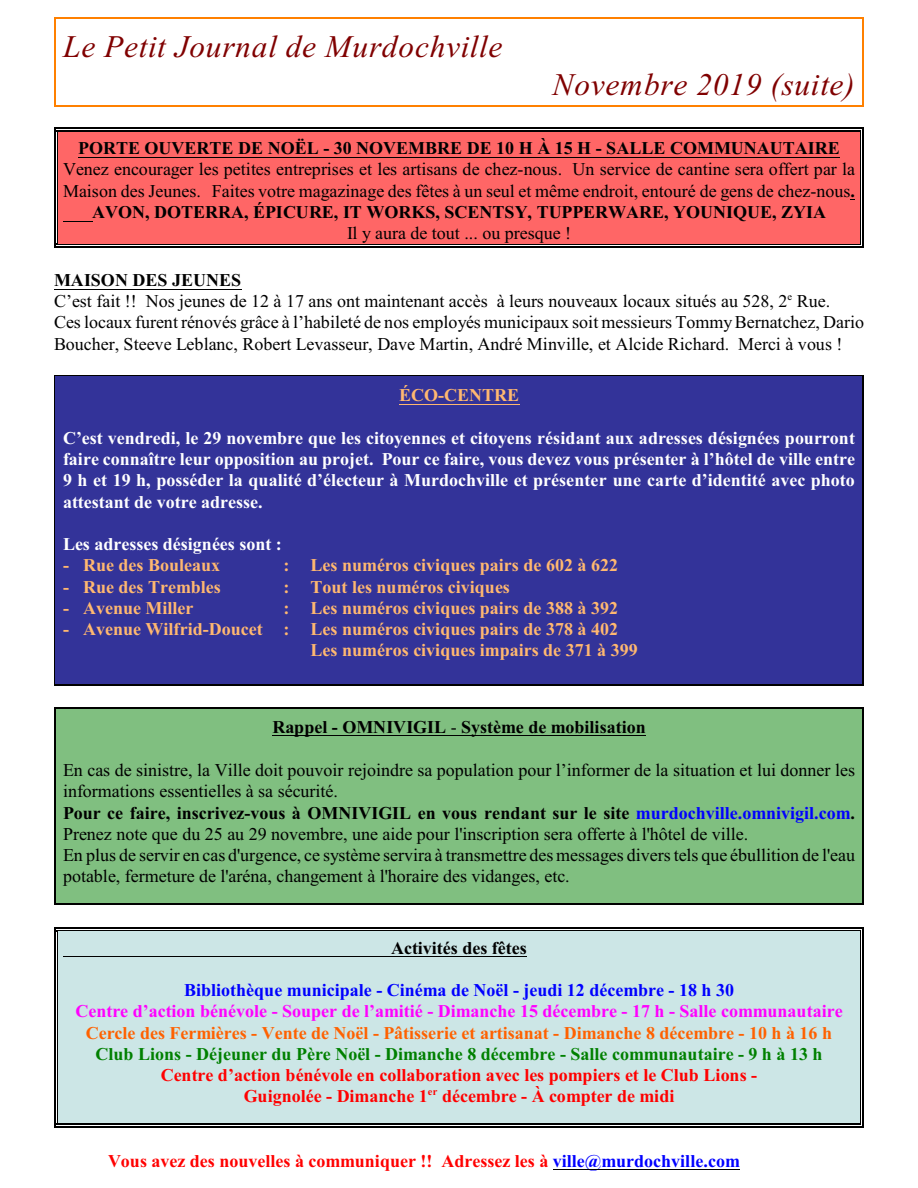
<style>
.page{position:relative;width:918px;height:1188px;background:#fff}
.page>*{position:absolute;margin:0;border:0;box-sizing:border-box;transform-origin:0 0}
.t1{font:italic 31.35px "Times New Roman";letter-spacing:.025em;color:#800000}
.t2{font:18px/21.3px "Times New Roman";color:#000}
.t3{font:700 18px/21.3px "Times New Roman";color:#fff;text-align:justify}
.t4{font:700 18px/21.3px "Times New Roman";color:#ffb870}
.t5{font:700 18px/21.3px "Times New Roman";color:#f00;text-align:center}
.t6{font:700 18px "Times New Roman";color:#000}
.t7{font:700 18px "Times New Roman";color:#f0f}
.t8{font:700 18px "Times New Roman";color:#ff6100}
.t9{font:700 18px "Times New Roman";color:#008000}
.t10{font:700 18px "Times New Roman";color:#00f}
.t11{font:700 10.5px "Times New Roman";color:#f00}
.t12{font:10.5px "Times New Roman";color:#000}
.s1{font-weight:700}
.s2{font-weight:400}
.s3{font-weight:700;color:#00f}
.s4{color:#00f}
</style>
<div class="page">
<hr style="left:553px;top:1169px;width:187px;height:1px;background:#000">
<hr style="left:54px;top:17px;width:1px;height:89px;background:#ff8000">
<hr style="left:863px;top:17px;width:1px;height:89px;background:#ff8000">
<hr style="left:54px;top:17px;width:810px;height:2px;background:#ff8000">
<hr style="left:54px;top:105px;width:810px;height:1px;background:#ff8000">
<hr style="left:57px;top:131px;width:1px;height:114px;background:#000">
<hr style="left:860px;top:131px;width:1px;height:114px;background:#000">
<hr style="left:57px;top:131px;width:804px;height:1px;background:#000">
<hr style="left:57px;top:243px;width:804px;height:2px;background:#000">
<hr style="left:54px;top:128px;width:1px;height:120px;background:#000">
<hr style="left:863px;top:128px;width:1px;height:120px;background:#000">
<hr style="left:54px;top:128px;width:810px;height:1px;background:#000">
<hr style="left:54px;top:246px;width:810px;height:2px;background:#000">
<div style="left:58px;top:132px;width:802px;height:111px;background:#f66"></div>
<hr style="left:54px;top:375px;width:1px;height:311px;background:#000">
<hr style="left:863px;top:375px;width:1px;height:311px;background:#000">
<hr style="left:54px;top:375px;width:810px;height:1px;background:#000">
<hr style="left:54px;top:684px;width:810px;height:2px;background:#000">
<div style="left:55px;top:377px;width:807px;height:307px;background:#339"></div>
<div style="left:54px;top:707px;width:810px;height:197px;background:#80bf80"></div>
<hr style="left:54px;top:707px;width:1px;height:197px;background:#000">
<hr style="left:863px;top:707px;width:1px;height:197px;background:#000">
<hr style="left:54px;top:707px;width:810px;height:1px;background:#000">
<hr style="left:54px;top:903px;width:810px;height:1px;background:#000">
<hr style="left:57px;top:930px;width:1px;height:194px;background:#000">
<hr style="left:860px;top:930px;width:1px;height:194px;background:#000">
<hr style="left:57px;top:930px;width:804px;height:2px;background:#000">
<hr style="left:57px;top:1123px;width:804px;height:1px;background:#000">
<hr style="left:54px;top:927px;width:1px;height:200px;background:#000">
<hr style="left:863px;top:927px;width:1px;height:200px;background:#000">
<hr style="left:54px;top:927px;width:810px;height:2px;background:#000">
<hr style="left:54px;top:1126px;width:810px;height:1px;background:#000">
<div style="left:58px;top:932px;width:802px;height:191px;background:#cce6e6"></div>
<hr style="left:78px;top:157px;width:762px;height:1px;background:#000">
<svg style="left:63px;top:221px;width:29px;height:1px"></svg>
<hr style="left:54px;top:289px;width:187px;height:1px;background:#000">
<hr style="left:399px;top:404px;width:120px;height:1px;background:#ffb870">
<hr style="left:272px;top:735px;width:374px;height:1px;background:#000">
<hr style="left:63px;top:956px;width:464px;height:1px;background:#000">
<h1 class="t1" style="left:63px;top:35px;width:441px">Le Petit Journal de Murdochville</h1>
<h1 class="t1" style="left:553px;top:73px;width:303px">Novembre 2019 (suite)</h1>
<p class="t6" style="left:78px;top:142px;width:763px">PORTE OUVERTE DE NOËL - 30 NOVEMBRE DE 10 H À 15 H - SALLE COMMUNAUTAIRE</p>
<p class="t2" style="left:63px;top:160px;width:794px;text-align:center">Venez encourager les petites entreprises et les artisans de chez-nous. Un service de cantine sera offert par la<br>Maison des Jeunes. Faites votre magazinage des fêtes à un seul et même endroit, entouré de gens de chez-nous<span class="s1">.<br>AVON, DOTERRA, ÉPICURE, IT WORKS, SCENTSY, TUPPERWARE, YOUNIQUE, ZYIA</span></p>
<p class="t2" style="left:347px;top:224px;width:226px">Il y aura de tout ... ou presque !</p>
<p class="t6" style="left:54px;top:274px;width:189px">MAISON DES JEUNES</p>
<p class="t2" style="left:54px;top:292px;width:778px">C’est fait !! Nos jeunes de 12 à 17 ans ont maintenant accès à leurs nouveaux locaux situés au 528, 2 Rue.</p>
<p class="t12" style="left:788px;top:293px;width:6px">e</p>
<p class="t2" style="left:54px;top:313px;width:812px">Ces locaux furent rénovés grâce à l’habileté de nos employés municipaux soit messieurs Tommy Bernatchez, Dario<br>Boucher, Steeve Leblanc, Robert Levasseur, Dave Martin, André Minville, et Alcide Richard. Merci à vous !</p>
<p class="t4" style="left:399px;top:387px;width:122px">ÉCO-CENTRE</p>
<p class="t3" style="left:63px;top:429px;width:794px">C’est vendredi, le 29 novembre que les citoyennes et citoyens résidant aux adresses désignées pourront faire connaître leur opposition au projet. Pour ce faire, vous devez vous présenter à l’hôtel de ville entre 9 h et 19 h, posséder la qualité d’électeur à Murdochville et présenter une carte d’identité avec photo attestant de votre adresse.</p>
<p class="t3" style="left:63px;top:535px;width:220px">Les adresses désignées sont :</p>
<p class="t4" style="left:63px;top:557px;width:159px">- Rue des Bouleaux</p>
<p class="t4" style="left:284px;top:557px;width:336px">: Les numéros civiques pairs de 602 à 622</p>
<p class="t4" style="left:63px;top:578px;width:159px">- Rue des Trembles</p>
<p class="t4" style="left:284px;top:578px;width:228px">: Tout les numéros civiques</p>
<p class="t4" style="left:63px;top:599px;width:132px">- Avenue Miller</p>
<p class="t4" style="left:284px;top:599px;width:336px">: Les numéros civiques pairs de 388 à 392</p>
<p class="t4" style="left:310px;top:620px;width:329px;text-indent:-248px">- Avenue Wilfrid-Doucet : Les numéros civiques pairs de 378 à 402<br>Les numéros civiques impairs de 371 à 399</p>
<p class="t6" style="left:272px;top:721px;width:375px">Rappel - OMNIVIGIL <span class="s2">-</span> Système de mobilisation</p>
<p class="t2" style="left:63px;top:761px;width:794px">En cas de sinistre, la Ville doit pouvoir rejoindre sa population pour l’informer de la situation et lui donner les informations essentielles à sa sécurité.<br><span class="s1">Pour ce faire, inscrivez-vous à OMNIVIGIL en vous rendant sur le site</span> <span class="s3">murdochville.omnivigil.com</span><span class="s1">.<br></span>Prenez note que du 25 au 29 novembre, une aide pour l'inscription sera offerte à l'hôtel de ville.<br>En plus de servir en cas d'urgence, ce système servira à transmettre des messages divers tels que ébullition de l'eau potable, fermeture de l'aréna, changement à l'horaire des vidanges, etc.</p>
<p class="t6" style="left:391px;top:941px;width:137px">Activités des fêtes</p>
<p class="t10" style="left:184px;top:984px;width:551px">Bibliothèque municipale - Cinéma de Noël - jeudi 12 décembre - 18 h 30</p>
<p class="t7" style="left:75px;top:1005px;width:769px">Centre d’action bénévole - Souper de l’amitié - Dimanche 15 décembre - 17 h - Salle communautaire</p>
<p class="t8" style="left:86px;top:1026px;width:748px">Cercle des Fermières - Vente de Noël - Pâtisserie et artisanat - Dimanche 8 décembre - 10 h à 16 h</p>
<p class="t9" style="left:96px;top:1048px;width:728px">Club Lions - Déjeuner du Père Noël - Dimanche 8 décembre - Salle communautaire - 9 h à 13 h</p>
<p class="t5" style="left:161px;top:1066px;width:598px">Centre d’action bénévole en collaboration avec les pompiers et le Club Lions -<br>Guignolée - Dimanche 1 décembre - À compter de midi</p>
<p class="t11" style="left:428px;top:1088px;width:11px">er</p>
<p class="t5" style="left:108px;top:1152px;width:633px">Vous avez des nouvelles à communiquer !! Adressez les à <span class="s4">ville@murdochville.com</span></p>
</div>
